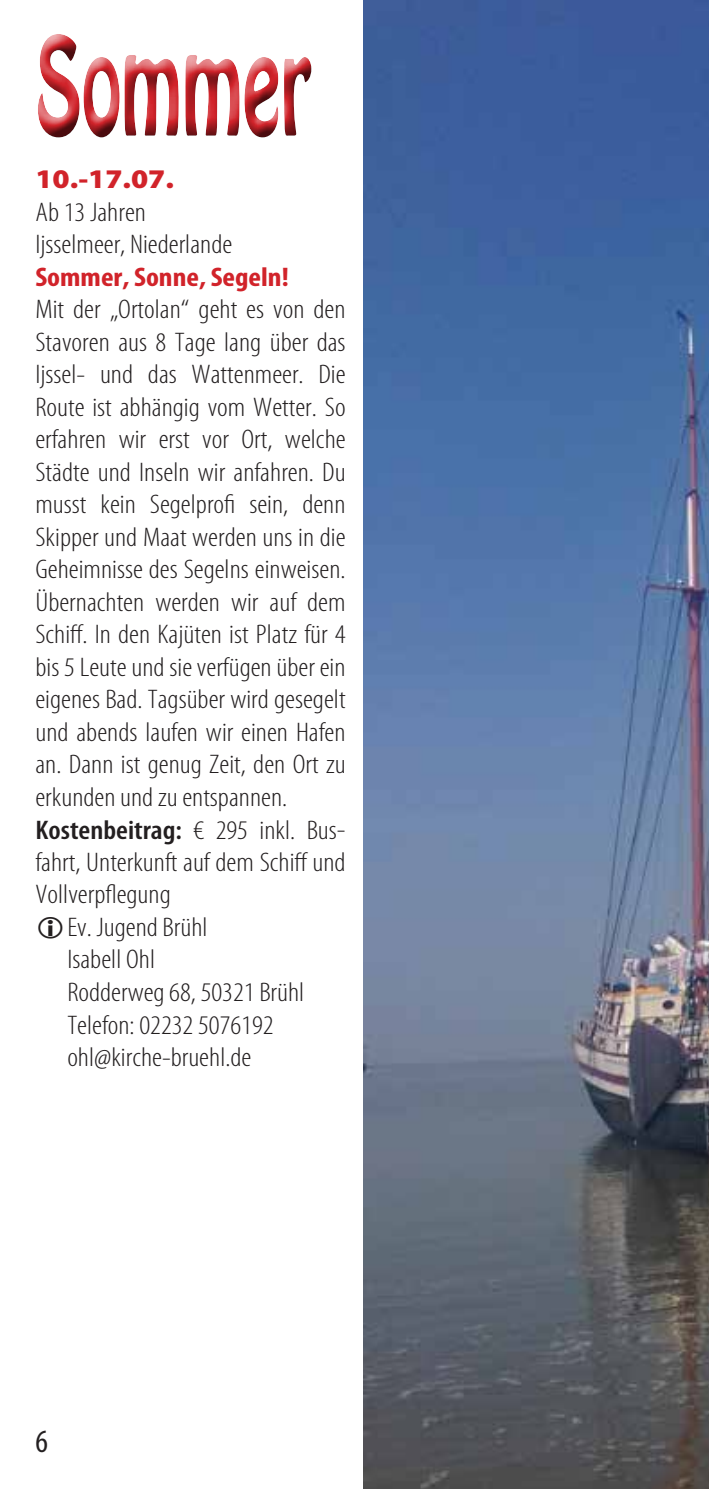
<style>
.page{position:relative;width:709px;height:1489px;background:#fff}
.page>*{position:absolute;margin:0;border:0;box-sizing:border-box;transform-origin:0 0}
.t1{font:120px "Hobo Std";color:#d1232a;scale:.6 1}
.t2{font:condensed 32.5px "Myriad Pro";color:#231f20}
.t3{font:300 condensed 27px/32.5px "Myriad Pro";color:#231f20;scale:1.11 1}
.t4{font:600 condensed 27px "Myriad Pro";color:#231f20;scale:1.11 1}
.t5{font:700 condensed 27px "Myriad Pro";color:#d1232a;scale:1.11 1}
.t6{font:900 27px "Myriad Pro";color:#d1232a;scale:1.11 1}
.s1{font-weight:300}
</style>
<div class="page">
<img style="left:363px;top:0;width:346px;height:1488px">
<div style="left:28px;top:30px;width:301px;height:125px;background:#231f20;opacity:.75"></div>
<h1 class="t1" style="left:35px;top:3px;width:461px">SOMMER</h1>
<p class="t6" style="left:35px;top:163px;width:126px">10.-17.07.</p>
<p class="t3" style="left:35px;top:195px;width:179px">Ab 13 Jahren<br>Ijsselmeer, Niederlande</p>
<p class="t5" style="left:35px;top:260px;width:230px">Sommer, Sonne, Segeln!</p>
<p class="t3" style="left:35px;top:293px;width:281px">Mit der „Ortolan“ geht es von den</p>
<p class="t3" style="left:35px;top:325px;width:281px">Stavoren aus 8 Tage lang über das</p>
<p class="t3" style="left:35px;top:358px;width:281px">Ijssel- und das Wattenmeer. Die</p>
<p class="t3" style="left:35px;top:390px;width:281px">Route ist abhängig vom Wetter. So</p>
<p class="t3" style="left:35px;top:423px;width:281px">erfahren wir erst vor Ort, welche</p>
<p class="t3" style="left:35px;top:455px;width:281px">Städte und Inseln wir anfahren. Du</p>
<p class="t3" style="left:35px;top:488px;width:281px">musst kein Segelprofi sein, denn</p>
<p class="t3" style="left:35px;top:520px;width:281px">Skipper und Maat werden uns in die</p>
<p class="t3" style="left:35px;top:553px;width:281px">Geheimnisse des Segelns einweisen.</p>
<p class="t3" style="left:35px;top:585px;width:281px">Übernachten werden wir auf dem</p>
<p class="t3" style="left:35px;top:618px;width:281px">Schiff. In den Kajüten ist Platz für 4</p>
<p class="t3" style="left:35px;top:650px;width:281px">bis 5 Leute und sie verfügen über ein</p>
<p class="t3" style="left:35px;top:683px;width:281px">eigenes Bad. Tagsüber wird gesegelt</p>
<p class="t3" style="left:35px;top:715px;width:281px">und abends laufen wir einen Hafen</p>
<p class="t3" style="left:35px;top:748px;width:281px">an. Dann ist genug Zeit, den Ort zu</p>
<p class="t3" style="left:35px;top:780px;width:228px">erkunden und zu entspannen.</p>
<p class="t4" style="left:35px;top:812px;width:281px">Kostenbeitrag: <span class="s1">€ 295 inkl. Bus-</span></p>
<p class="t3" style="left:35px;top:845px;width:281px">fahrt, Unterkunft auf dem Schiff und</p>
<p class="t3" style="left:35px;top:878px;width:123px">Vollverpflegung</p>
<p class="t3" style="left:67px;top:910px;width:128px">Ev. Jugend Brühl</p>
<p class="t3" style="left:67px;top:943px;width:81px">Isabell Ohl</p>
<p class="t3" style="left:67px;top:975px;width:215px">Rodderweg 68, 50321 Brühl</p>
<p class="t3" style="left:67px;top:1008px;width:187px">Telefon: 02232 5076192</p>
<p class="t3" style="left:67px;top:1040px;width:167px">ohl@kirche-bruehl.de</p>
<p class="t2" style="left:35px;top:1421px;width:14px">6</p>
</div>
